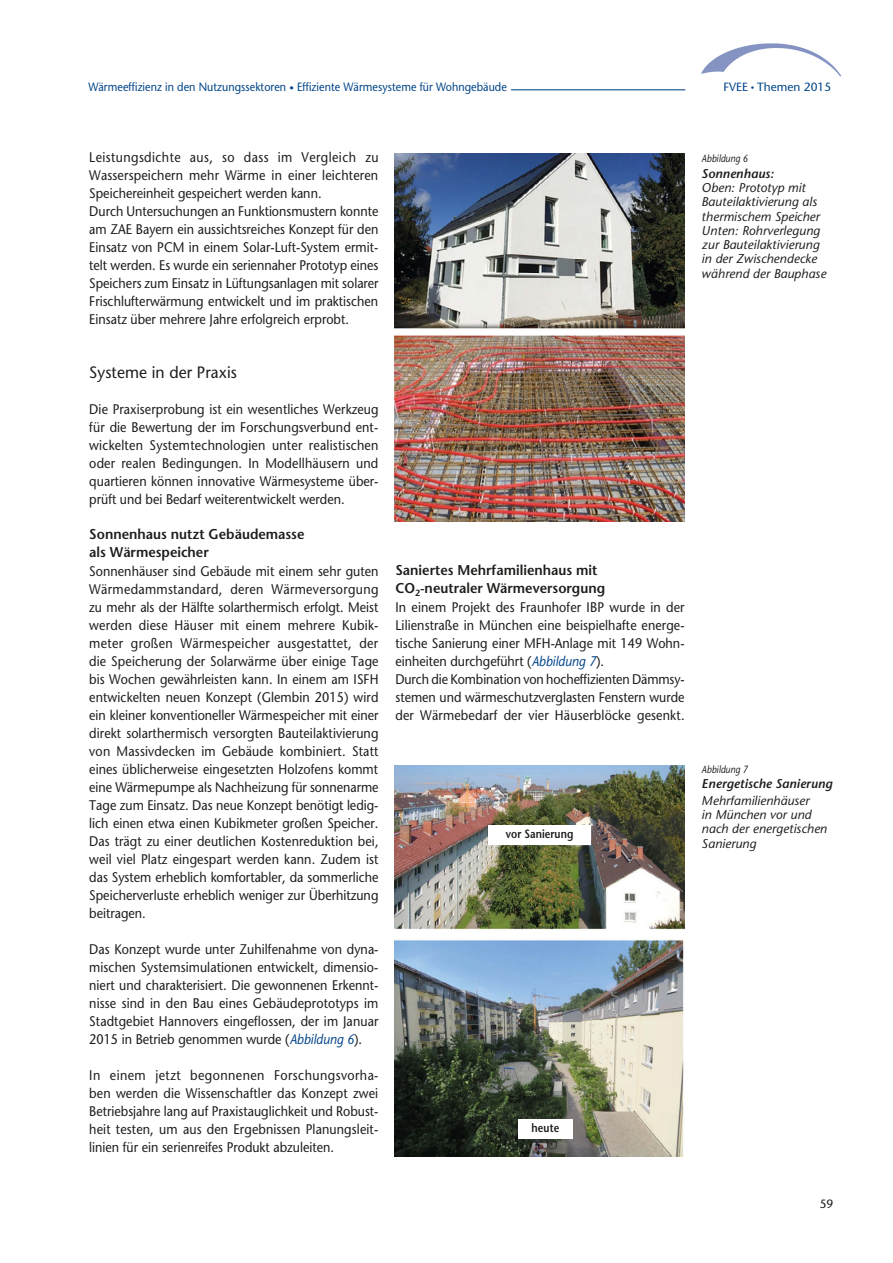
<style>
.page{position:relative;width:893px;height:1263px;background:#fff}
.page>*{position:absolute;margin:0;border:0;box-sizing:border-box;transform-origin:0 0}
._07_Ü2{font:16.5px "Stone Sans";letter-spacing:.005em;color:#1d1d1b;scale:.95 1}
._08_Ü3{font:600 14.25px/18px "Stone Sans";color:#1d1d1b;scale:.95 1}
._01_Fließtext{font:13.95px/18px "Stone Sans";color:#1d1d1b;text-align:justify;scale:.9 1}
._04_Kontakte{font:italic 12.75px/14.2px "Stone Sans";letter-spacing:.005em;color:#1d1d1b}
._04_Kontakte-2{font:italic 600 12.75px "Stone Sans";letter-spacing:.005em;color:#1d1d1b}
.t1{font:12px "Stone Sans";letter-spacing:.005em;color:#048;scale:.9 1}
._05_Kontakte_klein{font:600 12px "Stone Sans";letter-spacing:.005em;color:#1d1d1b;scale:.85 1}
.t2{font:12px "Stone Sans";color:#1d1d1b}
.t3{font:11.85px "Stone Sans 12";color:#048}
._05_Kontakte_klein-2{font:italic 10.5px "Stone Sans";letter-spacing:.005em;color:#1d1d1b;scale:.85 1}
.s1{font-size:9px}
.s2{font-family:"Stone Sans";font-weight:700;font-size:6.9px}
.s3{font-style:italic;color:#048}
.s4{font-weight:600}
</style>
<div class="page">
<hr style="left:99px;top:89px;width:586px;height:1px;background:#048">
<img style="left:701px;top:43px;width:140px;height:34px">
<img style="left:395px;top:153px;width:290px;height:369px">
<img style="left:395px;top:766px;width:290px;height:391px">
<div style="left:488px;top:826px;width:103px;height:19px;background:#fff"></div>
<div style="left:518px;top:1119px;width:55px;height:19px;background:#fff"></div>
<div style="left:84px;top:71px;width:427px;height:30px;background:#fff"></div>
<p class="t1" style="left:88px;top:80px;width:466px">Wärmeeffizienz in den Nutzungssektoren <span class="s1">•</span> Effiziente Wärmesysteme für Wohngebäude</p>
<p class="t3" style="left:723px;top:79px;width:109px">FVEE <span class="s2">•</span> Themen 2015</p>
<p class="_01_Fließtext" style="left:89px;top:148px;width:323px">Leistungsdichte aus, so dass im Vergleich zu Wasserspeichern mehr Wärme in einer leichteren Speichereinheit gespeichert werden kann.</p>
<p class="_01_Fließtext" style="left:89px;top:202px;width:323px">Durch Untersuchungen an Funktionsmustern konnte am ZAE Bayern ein aussichtsreiches Konzept für den Einsatz von PCM in einem Solar-Luft-System ermit&shy;telt werden. Es wurde ein seriennaher Prototyp eines Speichers zum Einsatz in Lüftungsanlagen mit solarer Frischlufterwärmung entwickelt und im praktischen Einsatz über mehrere Jahre erfolgreich erprobt.</p>
<p class="_07_Ü2" style="left:89px;top:362px;width:157px">Systeme in der Praxis</p>
<p class="_01_Fließtext" style="left:89px;top:400px;width:323px">Die Praxiserprobung ist ein wesentliches Werkzeug für die Bewertung der im Forschungsverbund ent&shy;wickelten Systemtechnologien unter realistischen oder realen Bedingungen. In Modellhäusern und quartieren können innovative Wärmesysteme über&shy;prüft und bei Bedarf weiterentwickelt werden.</p>
<p class="_08_Ü3" style="left:89px;top:525px;width:228px">Sonnenhaus nutzt Gebäudemasse als Wärmespeicher</p>
<p class="_01_Fließtext" style="left:89px;top:562px;width:323px">Sonnenhäuser sind Gebäude mit einem sehr guten Wärmedammstandard, deren Wärmeversorgung zu mehr als der Hälfte solarthermisch erfolgt. Meist werden diese Häuser mit einem mehrere Kubik&shy;meter großen Wärmespeicher ausgestattet, der die Speicherung der Solarwärme über einige Tage bis Wochen gewährleisten kann. In einem am ISFH entwickelten neuen Konzept (Glembin 2015) wird ein kleiner konventioneller Wärmespeicher mit einer direkt solarthermisch versorgten Bauteilaktivierung von Massivdecken im Gebäude kombiniert. Statt eines üblicherweise eingesetzten Holzofens kommt eine Wärmepumpe als Nachheizung für sonnenarme Tage zum Einsatz. Das neue Konzept benötigt ledig&shy;lich einen etwa einen Kubikmeter großen Speicher.<br>Das trägt zu einer deutlichen Kostenreduktion bei, weil viel Platz eingespart werden kann. Zudem ist das System erheblich komfortabler, da sommerliche Speicherverluste erheblich weniger zur Überhitzung beitragen.</p>
<p class="_01_Fließtext" style="left:89px;top:940px;width:323px">Das Konzept wurde unter Zuhilfenahme von dyna&shy;mischen Systemsimulationen entwickelt, dimensio&shy;niert und charakterisiert. Die gewonnenen Erkennt&shy;nisse sind in den Bau eines Gebäudeprototyps im Stadtgebiet Hannovers eingeflossen, der im Januar 2015 in Betrieb genommen wurde (<span class="s3">Abbildung 6</span>).</p>
<p class="_01_Fließtext" style="left:89px;top:1066px;width:323px">In einem jetzt begonnenen Forschungsvorha&shy;ben werden die Wissenschaftler das Konzept zwei Betriebsjahre lang auf Praxistauglichkeit und Robust&shy;heit testen, um aus den Ergebnissen Planungsleit&shy;linien für ein serienreifes Produkt abzuleiten.</p>
<p class="_05_Kontakte_klein-2" style="left:702px;top:152px;width:56px">Abbildung 6</p>
<p class="_04_Kontakte" style="left:702px;top:166px;width:126px"><span class="s4">Sonnenhaus:<br></span>Oben: Prototyp mit<br>Bauteilaktivierung als thermischem Speicher<br>Unten: Rohrverlegung zur Bauteilaktivierung in der Zwischendecke während der Bauphase</p>
<p class="_08_Ü3" style="left:395px;top:561px;width:222px">Saniertes Mehrfamilienhaus mit<br>CO<sub>2</sub>-neutraler Wärmeversorgung</p>
<p class="_01_Fließtext" style="left:395px;top:598px;width:323px">In einem Projekt des Fraunhofer IBP wurde in der Lilienstraße in München eine beispielhafte energe&shy;tische Sanierung einer MFH-Anlage mit 149 Wohn&shy;einheiten durchgeführt (<span class="s3">Abbildung 7</span>).</p>
<p class="_01_Fließtext" style="left:395px;top:670px;width:323px">Durch die Kombination von hocheffizienten Dämmsy&shy;stemen und wärmeschutzverglasten Fenstern wurde der Wärmebedarf der vier Häuserblöcke gesenkt.</p>
<p class="_05_Kontakte_klein" style="left:506px;top:827px;width:81px">vor Sanierung</p>
<p class="_05_Kontakte_klein-2" style="left:702px;top:763px;width:56px">Abbildung 7</p>
<p class="_04_Kontakte-2" style="left:702px;top:776px;width:132px">Energetische Sanierung</p>
<p class="_04_Kontakte" style="left:702px;top:793px;width:127px">Mehrfamilienhäuser<br>in München vor und nach der energetischen<br>Sanierung</p>
<p class="_05_Kontakte_klein" style="left:532px;top:1120px;width:34px">heute</p>
<p class="t2" style="left:820px;top:1197px;width:15px">59</p>
</div>
